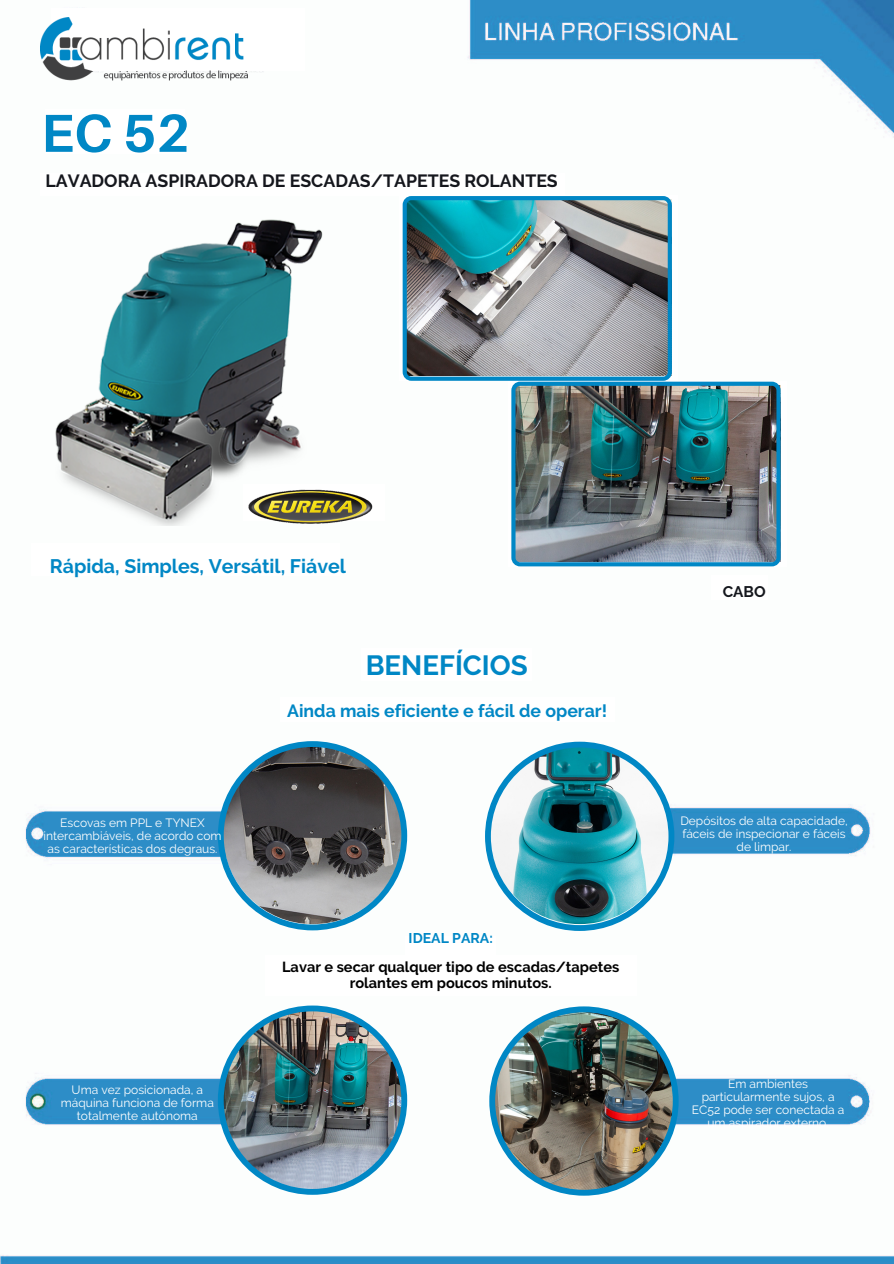
<style>
.page{position:relative;width:894px;height:1264px;background:#fff}
.page>*{position:absolute;margin:0;border:0;box-sizing:border-box;transform-origin:0 0}
.t1{font:700 53.55px "Aileron";color:#0087c5}
.t2{font:700 27.75px "Raleway";color:#0087c5}
.t3{font:700 19.5px "Raleway";color:#0087c5}
.t4{font:700 17.7px "Raleway";color:#15171d}
.t5{font:700 17.7px "Raleway";color:#0087c5}
.t6{font:700 15.3px "Raleway";color:#15171d}
.t7{font:700 14.55px/15.9px "Raleway";color:#000;text-align:center}
.t8{font:700 14.1px "Raleway";color:#0087c5}
.t9{font:12px/13px "Raleway";color:#fff;text-align:center}
</style>
<div class="page">
<img style="left:0;top:0;width:893px;height:1263px">
<img style="left:31px;top:213px;width:324px;height:312px">
<div style="left:31px;top:543px;width:309px;height:32px;background:#fff"></div>
<div style="left:508px;top:381px;width:278px;height:185px;background:#fff"></div>
<img style="left:511px;top:381px;width:269px;height:185px">
<div style="left:711px;top:575px;width:57px;height:25px;background:#fff"></div>
<div style="left:40px;top:173px;width:524px;height:22px;background:#fff"></div>
<div style="left:45px;top:109px;width:140px;height:45px;background:#fff"></div>
<div style="left:361px;top:648px;width:171px;height:32px;background:#fff"></div>
<div style="left:280px;top:697px;width:334px;height:25px;background:#fff"></div>
<div style="left:405px;top:936px;width:91px;height:19px;background:#fff"></div>
<div style="left:265px;top:955px;width:371px;height:40px;background:#fff"></div>
<div style="left:243px;top:484px;width:142px;height:37px;background:#fff"></div>
<img style="left:236px;top:488px;width:149px;height:37px">
<div style="left:52px;top:9px;width:253px;height:62px;background:#fff"></div>
<div style="left:398px;top:195px;width:279px;height:185px;background:#fff"></div>
<svg style="left:402px;top:196px;width:269px;height:185px"></svg>
<svg style="left:218px;top:741px;width:189px;height:189px"></svg>
<svg style="left:485px;top:741px;width:189px;height:189px"></svg>
<img style="left:218px;top:1005px;width:189px;height:189px">
<img style="left:489px;top:1006px;width:189px;height:189px">
<img style="left:40px;top:18px;width:207px;height:63px">
<p class="t1" style="left:41px;top:100px;width:150px">EC 52</p>
<p class="t4" style="left:45px;top:170px;width:513px">LAVADORA ASPIRADORA DE ESCADAS/TAPETES ROLANTES</p>
<p class="t3" style="left:50px;top:555px;width:297px">Rápida, Simples, Versátil, Fiável</p>
<p class="t9" style="left:43px;top:816px;width:179px">Escovas em PPL e TYNEX intercambiáveis, de acordo com as características dos degraus.</p>
<p class="t9" style="left:61px;top:1083px;width:154px">Uma vez posicionada, a máquina funciona de forma totalmente autónoma</p>
<p class="t2" style="left:365px;top:649px;width:164px">BENEFÍCIOS</p>
<p class="t5" style="left:287px;top:700px;width:321px">Ainda mais eficiente e fácil de operar!</p>
<p class="t8" style="left:408px;top:929px;width:86px">IDEAL PARA:</p>
<p class="t7" style="left:282px;top:959px;width:338px">Lavar e secar qualquer tipo de escadas/tapetes rolantes em poucos minutos.</p>
<p class="t6" style="left:722px;top:582px;width:44px">CABO</p>
<p class="t9" style="left:680px;top:814px;width:169px">Depósitos de alta capacidade, fáceis de inspecionar e fáceis de limpar.</p>
<p class="t9" style="left:691px;top:1077px;width:154px">Em ambientes particularmente sujos, a<br>EC52 pode ser conectada a um aspirador externo.</p>
</div>
